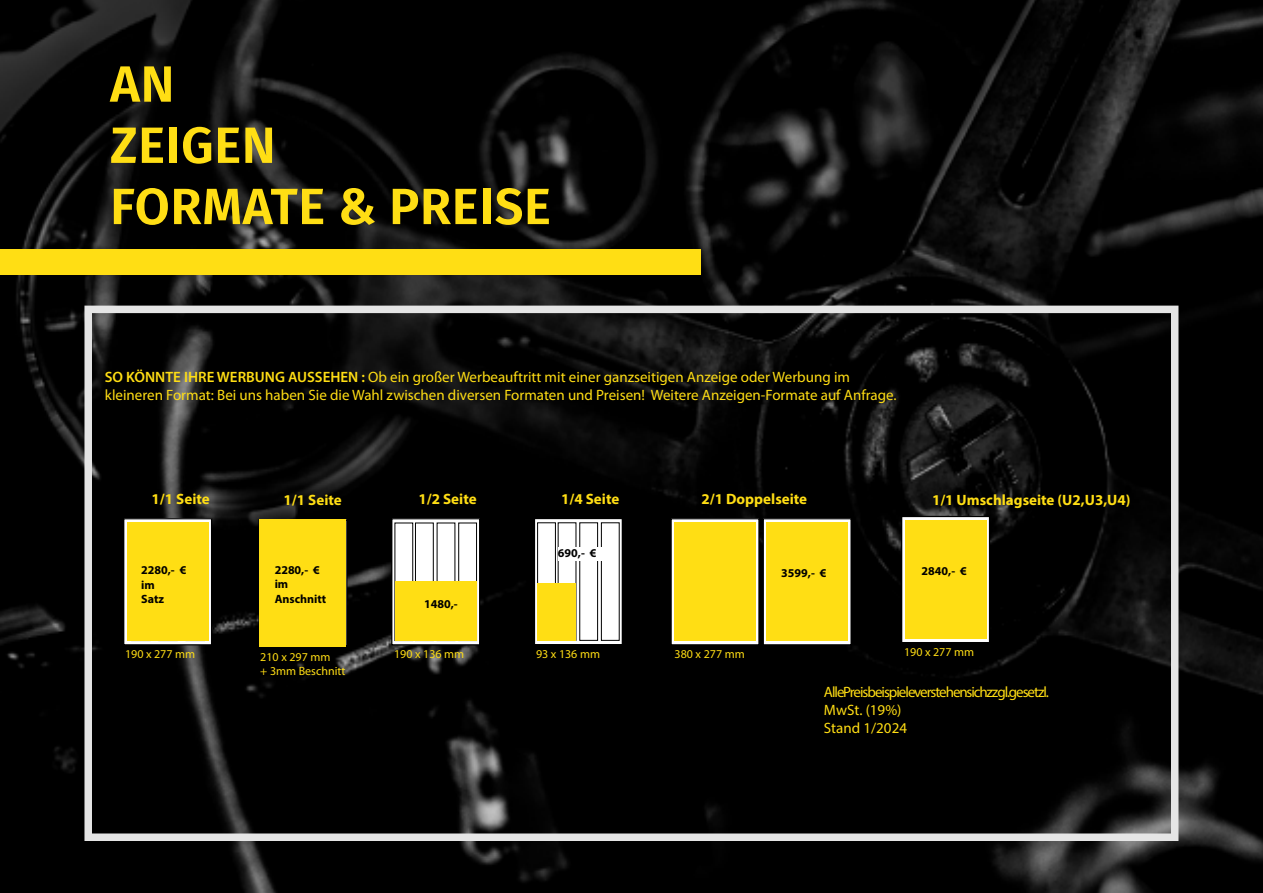
<style>
.page{position:relative;width:1263px;height:893px;background:#fff}
.page>*{position:absolute;margin:0;border:0;box-sizing:border-box;transform-origin:0 0}
.t1{font:600 51px/61.2px "Fira Sans";letter-spacing:.01em;color:#ffde14}
.t2{font:15px/18px "Myriad Pro";color:#ffde14}
.t3{font:700 15px "Myriad Pro";color:#ffde14}
.t4{font:15px/18px "Myriad Pro";letter-spacing:-.07em;color:#ffde14}
.t5{font:12px/14.4px "Myriad Pro";color:#ffde14}
.t6{font:700 12px/14.4px "Myriad Pro";color:#000}
.s1{font-weight:600}
</style>
<div class="page">
<img style="left:0;top:0;width:1263px;height:893px">
<div style="left:0;top:249px;width:700px;height:25px;background:#ffde14"></div>
<div style="left:84px;top:306px;width:1094px;height:535px;border:8px solid #e5e5e5"></div>
<svg style="left:672px;top:520px;width:85px;height:123px"></svg>
<div style="left:670px;top:518px;width:89px;height:127px;border:1px solid #000"></div>
<div style="left:902px;top:516px;width:87px;height:127px;background:#fff"></div>
<div style="left:901px;top:516px;width:89px;height:127px;border:1px solid #000"></div>
<svg style="left:125px;top:520px;width:85px;height:123px"></svg>
<div style="left:123px;top:518px;width:89px;height:127px;border:1px solid #000"></div>
<div style="left:127px;top:523px;width:81px;height:118px;background:#ffde14"></div>
<div style="left:534px;top:518px;width:88px;height:127px;background:#fff"></div>
<div style="left:534px;top:518px;width:89px;height:127px;border:1px solid #000"></div>
<div style="left:537px;top:523px;width:19px;height:118px;border:1px solid #000"></div>
<div style="left:579px;top:523px;width:19px;height:118px;border:1px solid #000"></div>
<div style="left:601px;top:523px;width:18px;height:118px;border:1px solid #000"></div>
<svg style="left:392px;top:519px;width:88px;height:126px"></svg>
<div style="left:391px;top:518px;width:89px;height:127px;border:1px solid #000"></div>
<div style="left:415px;top:523px;width:18px;height:118px;border:1px solid #000"></div>
<div style="left:458px;top:523px;width:19px;height:118px;border:1px solid #000"></div>
<div style="left:395px;top:581px;width:81px;height:60px;background:#ffde14"></div>
<div style="left:537px;top:583px;width:39px;height:58px;background:#ffde14"></div>
<div style="left:558px;top:548px;width:54px;height:13px;background:#fff"></div>
<div style="left:258px;top:519px;width:89px;height:127px;border:1px solid #000"></div>
<div style="left:905px;top:520px;width:82px;height:118px;background:#ffde14"></div>
<div style="left:763px;top:519px;width:88px;height:126px;background:#fff"></div>
<div style="left:763px;top:518px;width:89px;height:127px;border:1px solid #000"></div>
<div style="left:674px;top:522px;width:81px;height:118px;background:#ffde14"></div>
<div style="left:766px;top:522px;width:82px;height:118px;background:#ffde14"></div>
<div style="left:259px;top:519px;width:87px;height:128px;background:#ffde14"></div>
<h1 class="t1" style="left:110px;top:50px;width:442px">AN<br>ZEIGEN<br>FORMATE &amp; PREISE</h1>
<p class="t2" style="left:105px;top:368px;width:793px"><span class="s1">SO KÖNNTE IHRE WERBUNG AUSSEHEN :</span> Ob ein großer Werbeauftritt mit einer ganzseitigen Anzeige oder Werbung im kleineren Format: Bei uns haben Sie die Wahl zwischen diversen Formaten und Preisen! Weitere Anzeigen-Formate auf Anfrage.</p>
<p class="t3" style="left:152px;top:489px;width:60px">1/1 Seite</p>
<p class="t3" style="left:284px;top:490px;width:60px">1/1 Seite</p>
<p class="t3" style="left:418px;top:489px;width:60px">1/2 Seite</p>
<p class="t3" style="left:561px;top:489px;width:60px">1/4 Seite</p>
<p class="t6" style="left:558px;top:545px;width:40px">690,- €</p>
<p class="t3" style="left:701px;top:489px;width:107px">2/1 Doppelseite</p>
<p class="t3" style="left:932px;top:490px;width:200px">1/1 Umschlagseite (U2,U3,U4)</p>
<p class="t6" style="left:141px;top:563px;width:47px">2280,- € im<br>Satz</p>
<p class="t6" style="left:275px;top:562px;width:47px">2280,- €</p>
<p class="t6" style="left:781px;top:565px;width:47px">3599,- €</p>
<p class="t6" style="left:275px;top:577px;width:53px">im<br>Anschnitt</p>
<p class="t6" style="left:424px;top:597px;width:35px">1480,-</p>
<p class="t6" style="left:922px;top:563px;width:47px">2840,- €</p>
<p class="t5" style="left:260px;top:649px;width:87px">210 x 297 mm<br>+ 3mm Beschnitt</p>
<p class="t5" style="left:675px;top:647px;width:72px">380 x 277 mm</p>
<p class="t5" style="left:904px;top:645px;width:72px">190 x 277 mm</p>
<p class="t5" style="left:125px;top:647px;width:72px">190 x 277 mm</p>
<p class="t5" style="left:394px;top:647px;width:72px">190 x 136 mm</p>
<p class="t5" style="left:536px;top:647px;width:65px">93 x 136 mm</p>
<p class="t4" style="left:824px;top:683px;width:226px">Alle Preisbeispiele verstehen sich zzgl. gesetzl.<br>MwSt. (19%)<br>Stand 1/2024</p>
</div>
